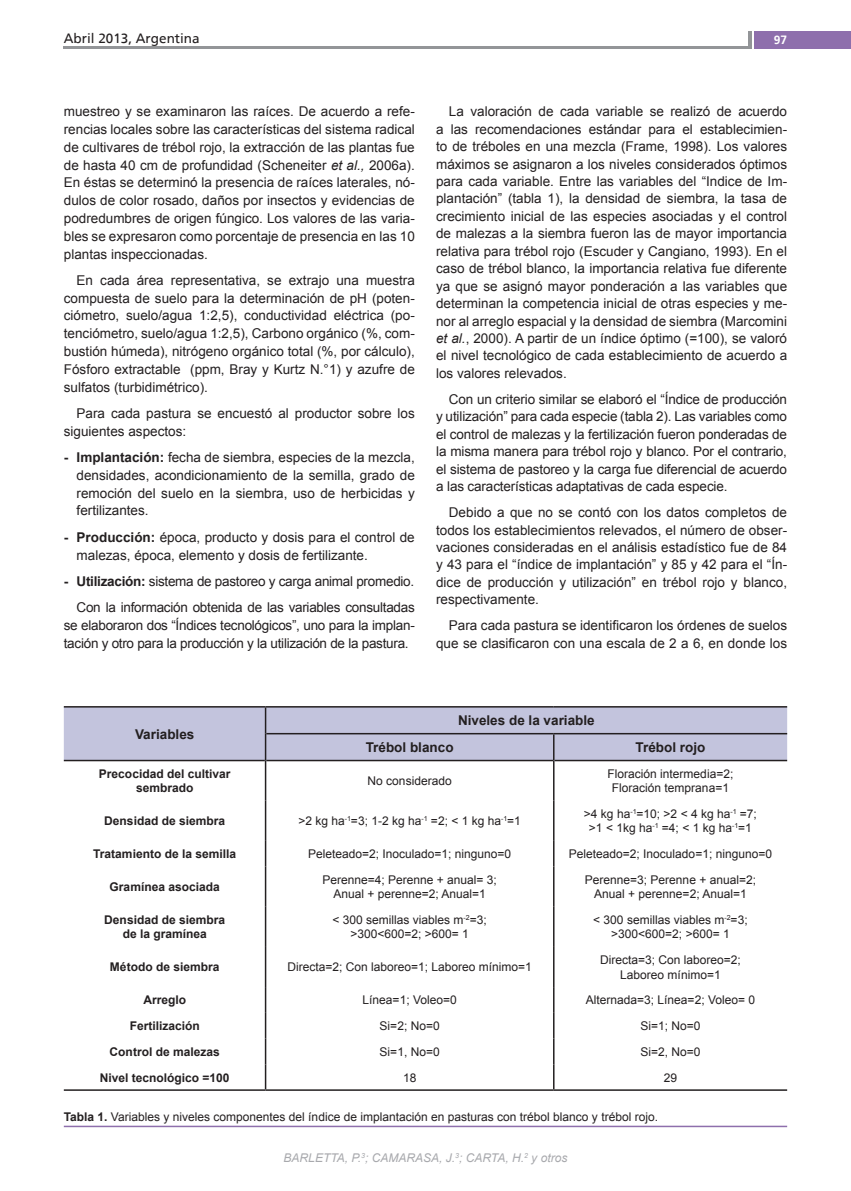
<style>
.page{position:relative;width:851px;height:1191px;background:#fff}
.page>*{position:absolute;margin:0;border:0;box-sizing:border-box;transform-origin:0 0}
.t1{font:13.5px/17.4px "Arial";color:#231f20;text-align:justify}
.t2{font:13.5px/26.2px "Arial";letter-spacing:-.02em;color:#231f20;text-align:right}
.t3{font:700 13.5px "Arial";color:#231f20}
.t4{font:13.5px "Frutiger";color:#231f20}
.t5{font:12px/14.4px "Arial";color:#231f20;text-align:center}
.t6{font:700 12px/14.4px "Arial";color:#231f20;text-align:center}
.t7{font:italic 12px "Arial";color:#a8a9ad}
.t8{font:700 12px "Frutiger";color:#fff}
.s1{font-style:italic}
.s2{font-weight:700}
</style>
<div class="page">
<div style="left:754px;top:31px;width:96px;height:17px;background:#8e6fac"></div>
<hr style="left:748px;top:31px;width:4px;height:17px;background:#939598">
<hr style="left:64px;top:46px;width:686px;height:2px;background:#939598">
<hr style="left:64px;top:1125px;width:723px;height:2px;background:#8e6fac">
<hr style="left:64px;top:759px;width:201px;height:2px;background:#231f20">
<hr style="left:266px;top:759px;width:287px;height:2px;background:#231f20">
<hr style="left:554px;top:759px;width:233px;height:2px;background:#231f20">
<hr style="left:64px;top:706px;width:201px;height:1px;background:#231f20">
<hr style="left:265px;top:706px;width:288px;height:1px;background:#231f20">
<hr style="left:553px;top:706px;width:234px;height:1px;background:#231f20">
<svg style="left:64px;top:707px;width:723px;height:53px;background:#bcbdd5"></svg>
<hr style="left:265px;top:760px;width:1px;height:40px;background:#231f20">
<hr style="left:553px;top:760px;width:1px;height:40px;background:#231f20">
<hr style="left:265px;top:800px;width:1px;height:41px;background:#231f20">
<hr style="left:553px;top:800px;width:1px;height:41px;background:#231f20">
<svg style="left:265px;top:841px;width:1px;height:25px"></svg>
<svg style="left:553px;top:841px;width:1px;height:25px"></svg>
<hr style="left:265px;top:866px;width:1px;height:40px;background:#231f20">
<hr style="left:553px;top:866px;width:1px;height:40px;background:#231f20">
<hr style="left:265px;top:906px;width:1px;height:41px;background:#231f20">
<hr style="left:553px;top:906px;width:1px;height:41px;background:#231f20">
<hr style="left:265px;top:947px;width:1px;height:40px;background:#231f20">
<hr style="left:553px;top:947px;width:1px;height:40px;background:#231f20">
<svg style="left:265px;top:987px;width:1px;height:102px"></svg>
<svg style="left:553px;top:987px;width:1px;height:102px"></svg>
<hr style="left:64px;top:1089px;width:201px;height:1px;background:#231f20">
<hr style="left:265px;top:1089px;width:288px;height:1px;background:#231f20">
<hr style="left:553px;top:1089px;width:234px;height:1px;background:#231f20">
<p class="t4" style="left:64px;top:30px;width:137px">Abril 2013, Argentina</p>
<p class="t8" style="left:773px;top:32px;width:15px">97</p>
<p class="t1" style="left:64px;top:103px;width:352px;line-height:17.9px">muestreo y se examinaron las raíces. De acuerdo a refe&shy;rencias locales sobre las características del sistema radical de cultivares de trébol rojo, la extracción de las plantas fue de hasta 40 cm de profundidad (Scheneiter <span class="s1">et al.,</span> 2006a).<br>En éstas se determinó la presencia de raíces laterales, nó&shy;dulos de color rosado, daños por insectos y evidencias de podredumbres de origen fúngico. Los valores de las varia&shy;bles se expresaron como porcentaje de presencia en las 10 plantas inspeccionadas.</p>
<p class="t1" style="left:64px;top:271px;width:352px;line-height:17.9px;text-indent:13px">En cada área representativa, se extrajo una muestra compuesta de suelo para la determinación de pH (poten&shy;ciómetro, suelo/agua 1:2,5), conductividad eléctrica (po&shy;tenciómetro, suelo/agua 1:2,5), Carbono orgánico (%, com&shy;bustión húmeda), nitrógeno orgánico total (%, por cálculo), Fósforo extractable (ppm, Bray y Kurtz N.°1) y azufre de sulfatos (turbidimétrico).</p>
<p class="t1" style="left:64px;top:404px;width:352px;line-height:17.9px;text-indent:13px">Para cada pastura se encuestó al productor sobre los siguientes aspectos:</p>
<p class="t1" style="left:77px;top:448px;width:340px;line-height:17.9px;text-indent:-13px"><span class="s2">- Implantación:</span> fecha de siembra, especies de la mezcla, densidades, acondicionamiento de la semilla, grado de remoción del suelo en la siembra, uso de herbicidas y fertilizantes.</p>
<p class="t1" style="left:77px;top:528px;width:339px;line-height:17.9px;text-indent:-13px"><span class="s2">- Producción:</span> época, producto y dosis para el control de malezas, época, elemento y dosis de fertilizante.</p>
<p class="t2" style="left:64px;top:568px;width:352px"><span class="s2">- Utilización:</span> sistema de pastoreo y carga animal promedio.<br>Con la información obtenida de las variables consultadas</p>
<p class="t2" style="left:64px;top:616px;width:352px;line-height:17.9px;text-align:left">se elaboraron dos “Índices tecnológicos”, uno para la implan&shy;tación y otro para la producción y la utilización de la pastura.</p>
<p class="t1" style="left:436px;top:103px;width:352px;text-indent:13px">La valoración de cada variable se realizó de acuerdo a las recomendaciones estándar para el establecimien&shy;to de tréboles en una mezcla (Frame, 1998). Los valores máximos se asignaron a los niveles considerados óptimos para cada variable. Entre las variables del “Indice de Im&shy;plantación” (tabla 1), la densidad de siembra, la tasa de crecimiento inicial de las especies asociadas y el control de malezas a la siembra fueron las de mayor importancia relativa para trébol rojo (Escuder y Cangiano, 1993). En el caso de trébol blanco, la importancia relativa fue diferente ya que se asignó mayor ponderación a las variables que determinan la competencia inicial de otras especies y me&shy;nor al arreglo espacial y la densidad de siembra (Marcomini <span class="s1">et al.</span>, 2000). A partir de un índice óptimo (=100), se valoró el nivel tecnológico de cada establecimiento de acuerdo a los valores relevados.</p>
<p class="t1" style="left:436px;top:390px;width:352px;text-indent:13px">Con un criterio similar se elaboró el “Índice de producción y utilización” para cada especie (tabla 2). Las variables como el control de malezas y la fertilización fueron ponderadas de la misma manera para trébol rojo y blanco. Por el contrario, el sistema de pastoreo y la carga fue diferencial de acuerdo a las características adaptativas de cada especie.</p>
<p class="t1" style="left:436px;top:504px;width:352px;text-indent:13px">Debido a que no se contó con los datos completos de todos los establecimientos relevados, el número de obser&shy;vaciones consideradas en el análisis estadístico fue de 84 y 43 para el “índice de implantación” y 85 y 42 para el “Ín&shy;dice de producción y utilización” en trébol rojo y blanco, respectivamente.</p>
<p class="t1" style="left:436px;top:617px;width:352px;text-align:right">Para cada pastura se identificaron los órdenes de suelos que se clasificaron con una escala de 2 a 6, en donde los</p>
<p class="t3" style="left:135px;top:725px;width:61px">Variables</p>
<p class="t3" style="left:458px;top:711px;width:138px">Niveles de la variable</p>
<p class="t3" style="left:366px;top:738px;width:89px">Trébol blanco</p>
<p class="t3" style="left:635px;top:738px;width:71px">Trébol rojo</p>
<p class="t6" style="left:99px;top:766px;width:133px">Precocidad del cultivar sembrado</p>
<p class="t5" style="left:367px;top:773px;width:86px">No considerado</p>
<p class="t5" style="left:607px;top:766px;width:127px">Floración intermedia=2;<br>Floración temprana=1</p>
<p class="t6" style="left:104px;top:814px;width:122px">Densidad de siembra</p>
<p class="t5" style="left:298px;top:814px;width:224px">&gt;2 kg ha<sup>-1</sup>=3; 1-2 kg ha<sup>-1</sup> =2; &lt; 1 kg ha<sup>-1</sup>=1</p>
<p class="t5" style="left:584px;top:806px;width:174px">&gt;4 kg ha<sup>-1</sup>=10; &gt;2 &lt; 4 kg ha<sup>-1</sup> =7; &gt;1 &lt; 1kg ha<sup>-1</sup> =4; &lt; 1 kg ha<sup>-1</sup>=1</p>
<p class="t6" style="left:93px;top:847px;width:144px">Tratamiento de la semilla</p>
<p class="t5" style="left:308px;top:846px;width:205px">Peleteado=2; Inoculado=1; ninguno=0</p>
<p class="t5" style="left:568px;top:846px;width:205px">Peleteado=2; Inoculado=1; ninguno=0</p>
<p class="t6" style="left:110px;top:880px;width:112px">Gramínea asociada</p>
<p class="t5" style="left:322px;top:872px;width:176px">Perenne=4; Perenne + anual= 3;<br>Anual + perenne=2; Anual=1</p>
<p class="t5" style="left:584px;top:872px;width:173px">Perenne=3; Perenne + anual=2;<br>Anual + perenne=2; Anual=1</p>
<p class="t6" style="left:104px;top:913px;width:122px">Densidad de siembra de la gramínea</p>
<p class="t5" style="left:332px;top:912px;width:156px">&lt; 300 semillas viables m<sup>-2</sup>=3; &gt;300&lt;600=2; &gt;600= 1</p>
<p class="t5" style="left:593px;top:912px;width:156px">&lt; 300 semillas viables m<sup>-2</sup>=3; &gt;300&lt;600=2; &gt;600= 1</p>
<p class="t6" style="left:110px;top:960px;width:111px">Método de siembra</p>
<p class="t5" style="left:287px;top:960px;width:246px">Directa=2; Con laboreo=1; Laboreo mínimo=1</p>
<p class="t5" style="left:600px;top:953px;width:142px">Directa=3; Con laboreo=2;<br>Laboreo mínimo=1</p>
<p class="t6" style="left:143px;top:993px;width:44px">Arreglo</p>
<p class="t5" style="left:362px;top:993px;width:96px">Línea=1; Voleo=0</p>
<p class="t5" style="left:585px;top:993px;width:171px">Alternada=3; Línea=2; Voleo= 0</p>
<p class="t6" style="left:130px;top:1019px;width:72px">Fertilización</p>
<p class="t5" style="left:379px;top:1018px;width:62px">Si=2; No=0</p>
<p class="t5" style="left:640px;top:1018px;width:62px">Si=1; No=0</p>
<p class="t6" style="left:110px;top:1044px;width:112px">Control de malezas</p>
<p class="t5" style="left:379px;top:1044px;width:62px">Si=1, No=0</p>
<p class="t5" style="left:640px;top:1044px;width:62px">Si=2, No=0</p>
<p class="t6" style="left:100px;top:1070px;width:131px">Nivel tecnológico =100</p>
<p class="t5" style="left:403px;top:1070px;width:15px">18</p>
<p class="t5" style="left:663px;top:1070px;width:15px">29</p>
<p class="t5" style="left:64px;top:1109px;width:595px"><span class="s2">Tabla 1.</span> Variables y niveles componentes del índice de implantación en pasturas con trébol blanco y trébol rojo.</p>
<p class="t7" style="left:283px;top:1150px;width:285px">BARLETTA, P.<sup>3</sup>; CAMARASA, J.<sup>3</sup>; CARTA, H.<sup>2</sup> y otros</p>
</div>
